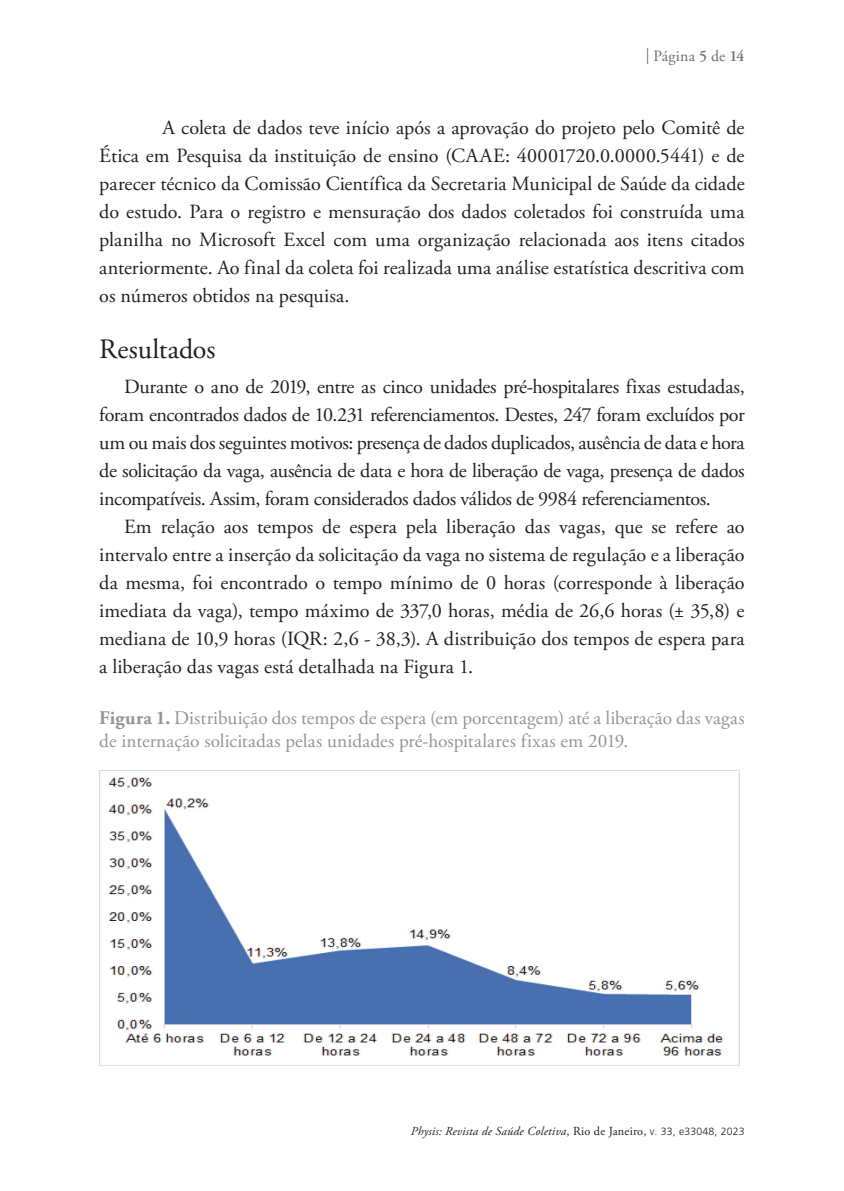
<style>
.page{position:relative;width:844px;height:1191px;background:#fff}
.page>*{position:absolute;margin:0;border:0;box-sizing:border-box;transform-origin:0 0}
.PHS_TIT_1{font:28px "Adobe Garamond Pro";color:#231f20}
.PHS_CORPO{font:20.12px/28px "Adobe Garamond Pro";letter-spacing:-.005em;color:#231f20;text-align:justify}
.PHS_TIT_FIGURA{font:19.25px/22.8px "Adobe Garamond Pro";letter-spacing:.005em;color:#939598}
.t1{font:15.75px "Adobe Garamond Pro";letter-spacing:.015em;color:#6c6d70}
.t2{font:italic 12.25px "Adobe Garamond Pro";letter-spacing:.015em;color:#231f20}
.s1{font-weight:600}
.s2{font-weight:700}
.s3{font-style:normal}
.s4{font-family:"Frutiger";font-weight:300;font-style:normal;font-size:10.5px}
</style>
<div class="page">
<img style="left:99px;top:770px;width:640px;height:295px">
<p class="t1" style="left:645px;top:47px;width:100px">| Página <span class="s1">5</span> de <span class="s1">14</span></p>
<p class="PHS_CORPO" style="left:99px;top:114px;width:646px;text-indent:63px">A coleta de dados teve início após a aprovação do projeto pelo Comitê de Ética em Pesquisa da instituição de ensino (CAAE: 40001720.0.0000.5441) e de parecer técnico da Comissão Científica da Secretaria Municipal de Saúde da cidade do estudo. Para o registro e mensuração dos dados coletados foi construída uma planilha no Microsoft Excel com uma organização relacionada aos itens citados anteriormente. Ao final da coleta foi realizada uma análise estatística descritiva com os números obtidos na pesquisa.</p>
<p class="PHS_TIT_1" style="left:99px;top:332px;width:118px">Resultados</p>
<p class="PHS_CORPO" style="left:99px;top:373px;width:646px;text-indent:25px">Durante o ano de 2019, entre as cinco unidades pré-hospitalares fixas estudadas, foram encontrados dados de 10.231 referenciamentos. Destes, 247 foram excluídos por um ou mais dos seguintes motivos: presença de dados duplicados, ausência de data e hora de solicitação da vaga, ausência de data e hora de liberação de vaga, presença de dados incompatíveis. Assim, foram considerados dados válidos de 9984 referenciamentos.</p>
<p class="PHS_CORPO" style="left:99px;top:513px;width:646px;text-indent:25px">Em relação aos tempos de espera pela liberação das vagas, que se refere ao intervalo entre a inserção da solicitação da vaga no sistema de regulação e a liberação da mesma, foi encontrado o tempo mínimo de 0 horas (corresponde à liberação imediata da vaga), tempo máximo de 337,0 horas, média de 26,6 horas (± 35,8) e mediana de 10,9 horas (IQR: 2,6 - 38,3). A distribuição dos tempos de espera para a liberação das vagas está detalhada na Figura 1.</p>
<p class="PHS_TIT_FIGURA" style="left:99px;top:707px;width:646px"><span class="s2">Figura 1.</span> Distribuição dos tempos de espera (em porcentagem) até a liberação das vagas de internação solicitadas pelas unidades pré-hospitalares fixas em 2019.</p>
<p class="t2" style="left:410px;top:1124px;width:335px">Physis: Revista de Saúde Coletiva<span class="s3">, Rio de Janeiro,</span> <span class="s4">v. 33, e33048, 2023</span></p>
</div>
